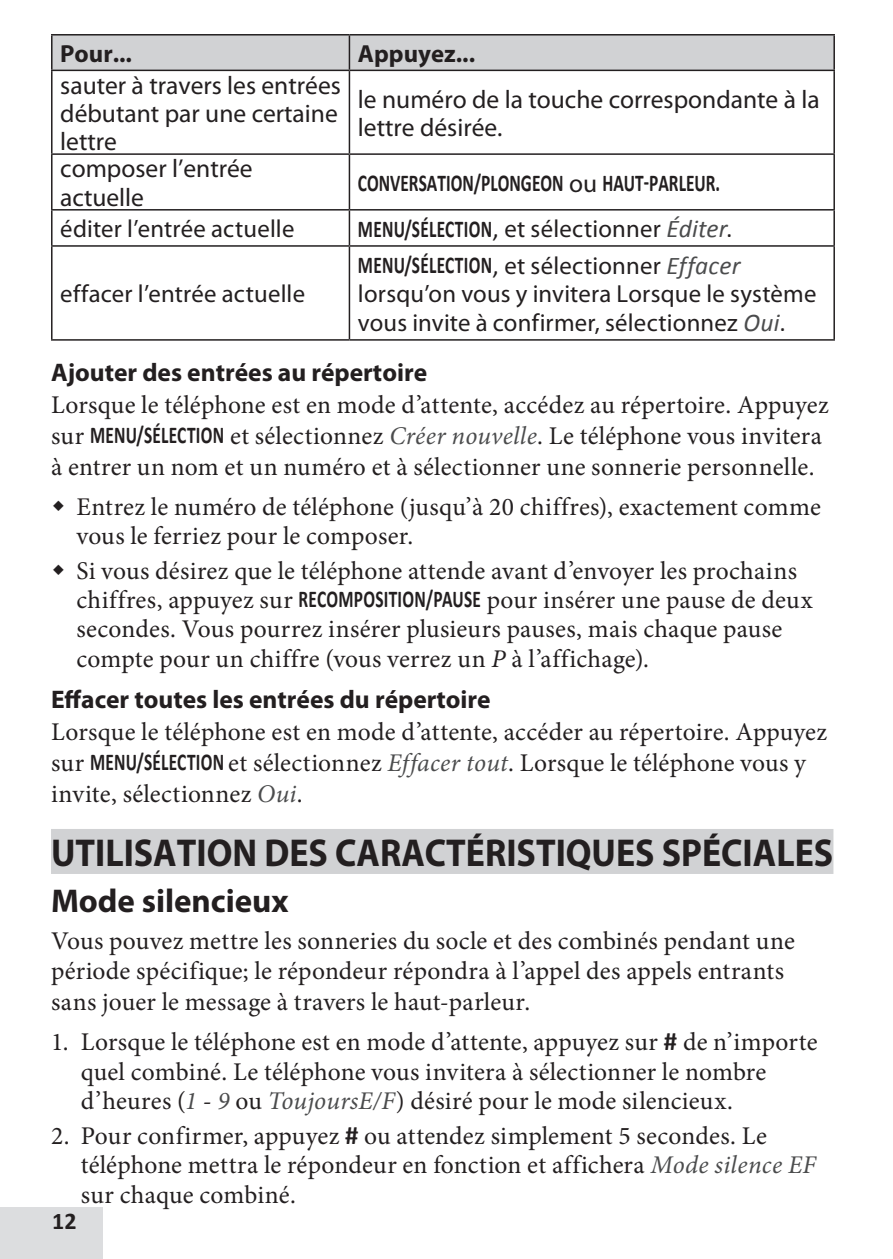
<style>
.page{position:relative;width:893px;height:1259px;background:#fff}
.page>*{position:absolute;margin:0;border:0;box-sizing:border-box;transform-origin:0 0}
.t1{font:700 39px "Myriad Pro";color:#231f20;scale:.92 1}
.t2{font:700 33px "Myriad Pro";color:#231f20}
.t3{font:25.5px/29.4px "Minion Pro";letter-spacing:.01em;color:#231f20}
.t4{font:25.5px/28.2px "Myriad Pro";color:#231f20}
.t5{font:700 25.5px "Myriad Pro";color:#231f20}
.t6{font:24.6px/29.4px "Myriad Pro";letter-spacing:.01em;color:#231f20}
.t7{font:700 24.6px "Myriad Pro";color:#231f20}
.t8{font:700 24.3px "Calibri";color:#231f20;scale:.72 1}
.t9{font:700 24px "Calibri";color:#231f20}
.s1{font-family:"Myriad Pro";font-weight:400;font-size:25.5px}
.s2{font-weight:400;font-size:25.5px}
.s3{font-family:"Myriad Pro";font-weight:400;font-size:24.6px}
.s4{font-weight:400;font-style:italic;font-size:25.5px;color:#4b4c4d}
.s5{font-family:"Calibri";font-style:italic;font-size:25.5px;color:#4b4c4d}
.s6{font-family:"Calibri";font-size:25.5px}
.s7{font-family:"Calibri";font-weight:700;font-size:24.3px}
.s8{font-style:italic;color:#4b4c4d}
.s9{font-style:italic}
.s10{font-family:"Calibri";font-weight:700;font-size:26.7px}
</style>
<div class="page">
<div style="left:0;top:1208px;width:102px;height:51px;background:#dcdddf"></div>
<div style="left:51px;top:829px;width:782px;height:45px;background:#d1d2d4"></div>
<div style="left:53px;top:36px;width:780px;height:34px;background:#d1d2d4"></div>
<hr style="left:51px;top:34px;width:298px;height:2px;background:#231f20">
<hr style="left:51px;top:36px;width:2px;height:34px;background:#231f20">
<hr style="left:349px;top:34px;width:486px;height:2px;background:#231f20">
<hr style="left:349px;top:36px;width:1px;height:34px;background:#231f20">
<hr style="left:833px;top:36px;width:2px;height:34px;background:#231f20">
<hr style="left:51px;top:70px;width:298px;height:1px;background:#231f20">
<hr style="left:349px;top:70px;width:486px;height:1px;background:#231f20">
<hr style="left:51px;top:71px;width:2px;height:82px;background:#231f20">
<hr style="left:349px;top:71px;width:1px;height:82px;background:#231f20">
<hr style="left:833px;top:71px;width:2px;height:82px;background:#231f20">
<hr style="left:51px;top:153px;width:298px;height:2px;background:#231f20">
<hr style="left:51px;top:155px;width:2px;height:54px;background:#231f20">
<hr style="left:349px;top:153px;width:486px;height:2px;background:#231f20">
<hr style="left:349px;top:155px;width:1px;height:54px;background:#231f20">
<hr style="left:833px;top:155px;width:2px;height:54px;background:#231f20">
<hr style="left:51px;top:209px;width:298px;height:1px;background:#231f20">
<hr style="left:51px;top:210px;width:2px;height:35px;background:#231f20">
<hr style="left:349px;top:209px;width:486px;height:1px;background:#231f20">
<hr style="left:349px;top:210px;width:1px;height:35px;background:#231f20">
<hr style="left:833px;top:210px;width:2px;height:35px;background:#231f20">
<hr style="left:51px;top:245px;width:298px;height:2px;background:#231f20">
<hr style="left:51px;top:247px;width:2px;height:92px;background:#231f20">
<hr style="left:349px;top:245px;width:486px;height:2px;background:#231f20">
<hr style="left:349px;top:247px;width:1px;height:92px;background:#231f20">
<hr style="left:833px;top:247px;width:2px;height:92px;background:#231f20">
<hr style="left:51px;top:339px;width:298px;height:2px;background:#231f20">
<hr style="left:349px;top:339px;width:486px;height:2px;background:#231f20">
<p class="t7" style="left:60px;top:38px;width:73px">Pour...</p>
<p class="t7" style="left:358px;top:38px;width:119px">Appuyez...</p>
<p class="t4" style="left:60px;top:71px;width:282px;text-align:justify">sauter à travers les entrées débutant par une certaine lettre</p>
<p class="t4" style="left:358px;top:85px;width:463px">le numéro de la touche correspondante à la lettre désirée.</p>
<p class="t4" style="left:60px;top:154px;width:194px">composer l’entrée actuelle</p>
<p class="t8" style="left:358px;top:168px;width:505px">CONVERSATION/PLONGEON <span class="s1">ou</span> HAUT-PARLEUR.</p>
<p class="t6" style="left:60px;top:214px;width:236px">éditer l’entrée actuelle</p>
<p class="t8" style="left:358px;top:214px;width:522px">MENU/SÉLECTION<span class="s2">,</span> <span class="s3">et sélectionner</span> <span class="s4">Éditer</span><span class="s2">.</span></p>
<p class="t8" style="left:358px;top:250px;width:533px">MENU/SÉLECTION<span class="s2">,</span> <span class="s3">et sélectionner</span> <span class="s4">Effacer</span></p>
<p class="t6" style="left:358px;top:279px;width:460px">lorsqu’on vous y invitera Lorsque le système vous invite à confirmer, sélectionnez <span class="s5">Oui</span><span class="s6">.</span></p>
<p class="t5" style="left:51px;top:356px;width:378px">Ajouter des entrées au répertoire</p>
<p class="t3" style="left:51px;top:390px;width:779px;line-height:30.6px">Lorsque le téléphone est en mode d’attente, accédez au répertoire. Appuyez sur <span class="s7">MENU/SÉLECTION</span> et sélectionnez <span class="s8">Créer nouvelle</span>. Le téléphone vous invitera à entrer un nom et un numéro et à sélectionner une sonnerie personnelle.</p>
<p class="t3" style="left:77px;top:492px;width:746px">Entrez le numéro de téléphone (jusqu’à 20 chiffres), exactement comme vous le ferriez pour le composer.</p>
<p class="t3" style="left:77px;top:556px;width:722px">Si vous désirez que le téléphone attende avant d’envoyer les prochains chiffres, appuyez sur <span class="s7">RECOMPOS</span></p>
<p class="t6" style="left:60px;top:279px;width:246px">effacer l’entrée actuelle</p>
<p class="t8" style="left:384px;top:584px;width:83px">ITION/PAUSE</p>
<p class="t3" style="left:77px;top:585px;width:731px;text-indent:410px">pour insérer une pause de deux secondes. Vous pourrez insérer plusieurs pauses, mais chaque pause compte pour un chiffre (vous verrez un <span class="s9">P</span> à l’affichage).</p>
<p class="t5" style="left:51px;top:683px;width:441px">Effacer toutes les entrées du répertoire</p>
<p class="t3" style="left:51px;top:717px;width:778px;line-height:30.6px">Lorsque le téléphone est en mode d’attente, accéder au répertoire. Appuyez sur <span class="s7">MENU/SÉLECTION</span> et sélectionnez <span class="s8">Effacer tout</span>. Lorsque le téléphone vous y invite, sélectionnez <span class="s8">Oui</span>.</p>
<h1 class="t1" style="left:51px;top:827px;width:852px">UTILISATION DES CARACTÉRISTIQUES SPÉCIALES</h1>
<p class="t2" style="left:51px;top:879px;width:239px">Mode silencieux</p>
<p class="t3" style="left:51px;top:925px;width:745px;line-height:30.6px">Vous pouvez mettre les sonneries du socle et des combinés pendant une période spécifique; le répondeur répondra à l’appel des appels entrants sans jouer le message à travers le haut-parleur.</p>
<p class="t3" style="left:81px;top:1027px;width:738px;text-indent:-30px">1. Lorsque le téléphone est en mode d’attente, appuyez sur <span class="s10">#</span> de n’importe quel combiné. Le téléphone vous invitera à sélectionner le nombre d’heures (<span class="s8">1</span> - <span class="s8">9</span> ou <span class="s8">ToujoursE/F</span>) désiré pour le mode silencieux.</p>
<p class="t3" style="left:81px;top:1121px;width:737px;text-indent:-30px">2. Pour confirmer, appuyez <span class="s10">#</span> ou attendez simplement 5 secondes. Le téléphone mettra le répondeur en fonction et affichera <span class="s8">Mode silence EF </span>sur chaque combiné.</p>
<p class="t9" style="left:52px;top:1206px;width:26px">12</p>
</div>
